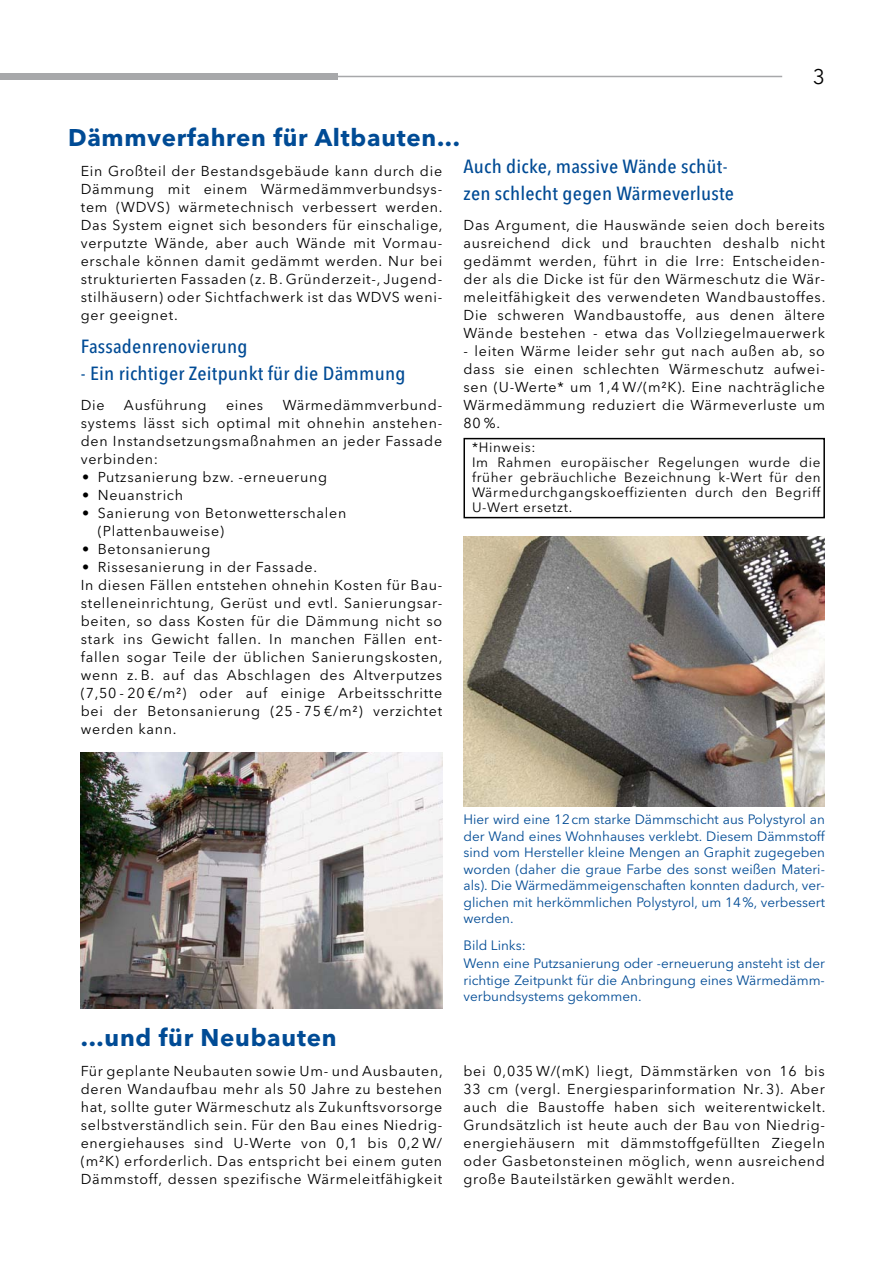
<style>
.page{position:relative;width:893px;height:1263px;background:#fff}
.page>*{position:absolute;margin:0;border:0;box-sizing:border-box;transform-origin:0 0}
.t1{font:700 24px "Avenir Next LT Pro";letter-spacing:.03em;color:#004b95}
.t2{font:21px "Avenir Next LT Pro";color:#000}
.t3{font:500 condensed 18.9px/27px "Avenir Next LT Pro";letter-spacing:.01em;color:#004b95;scale:1.11 1}
.t4{font:14.25px/18px "Avenir Next LT Pro";letter-spacing:.05em;color:#000;text-align:justify}
.t5{font:13.5px/16.5px "Avenir Next LT Pro";color:#004b95}
.t6{font:13.5px/15px "Avenir Next LT Pro";letter-spacing:.05em;color:#000}
</style>
<div class="page">
<div style="left:0;top:73px;width:337px;height:7px;background:#a7a8aa"></div>
<hr style="left:337px;top:76px;width:445px;height:1px;background:#a7a8aa">
<img style="left:463px;top:536px;width:362px;height:270px">
<img style="left:81px;top:752px;width:361px;height:256px">
<div style="left:463px;top:438px;width:362px;height:80px;border:2px solid #000"></div>
<h1 class="t1" style="left:68px;top:123px;width:393px">Dämmverfahren für Altbauten...</h1>
<h2 class="t2" style="left:813px;top:64px;width:14px">3</h2>
<p class="t4" style="left:81px;top:162px;width:363px">Ein Großteil der Bestandsgebäude kann durch die Dämmung mit einem Wärmedämmverbundsys&shy;tem (WDVS) wärmetechnisch verbessert werden.<br>Das System eignet sich besonders für einschalige, verputzte Wände, aber auch Wände mit Vormau&shy;erschale können damit gedämmt werden. Nur bei strukturierten Fassaden (z. B. Gründerzeit-, Jugend&shy;stilhäusern) oder Sichtfachwerk ist das WDVS weni&shy;ger geeignet.</p>
<h3 class="t3" style="left:81px;top:333px;width:152px">Fassadenrenovierung</h3>
<h3 class="t3" style="left:81px;top:360px;width:294px">- Ein richtiger Zeitpunkt für die Dämmung</h3>
<p class="t4" style="left:81px;top:396px;width:25px">Die</p>
<p class="t4" style="left:124px;top:396px;width:84px">Ausführung</p>
<p class="t4" style="left:226px;top:396px;width:39px">eines</p>
<p class="t4" style="left:81px;top:396px;width:363px;text-indent:202px">Wärmedämmverbund&shy;systems lässt sich optimal mit ohnehin anstehen&shy;den Instandsetzungsmaßnahmen an jeder Fassade verbinden:</p>
<p class="t4" style="left:82px;top:468px;width:246px">• Putzsanierung bzw. -erneuerung</p>
<p class="t4" style="left:82px;top:486px;width:103px">• Neuanstrich</p>
<p class="t4" style="left:98px;top:504px;width:250px;text-indent:-16px">• Sanierung von Betonwetterschalen (Plattenbauweise)</p>
<p class="t4" style="left:82px;top:540px;width:130px">• Betonsanierung</p>
<p class="t4" style="left:81px;top:558px;width:363px;text-align:left">• Rissesanierung in der Fassade.<br>In diesen Fällen entstehen ohnehin Kosten für Bau&shy;stelleneinrichtung, Gerüst und evtl. Sanierungsar&shy;beiten, so dass Kosten für die Dämmung nicht so stark ins Gewicht fallen. In manchen Fällen ent&shy;fallen sogar Teile der üblichen Sanierungskosten, wenn z. B. auf das Abschlagen des Altverputzes (7,50 - 20 €/m²) oder auf einige Arbeitsschritte bei der Betonsanierung (25 - 75 €/m²) verzichtet werden kann.</p>
<h3 class="t3" style="left:463px;top:153px;width:245px">Auch dicke, massive Wände schüt&shy;zen schlecht gegen Wärmeverluste</h3>
<p class="t4" style="left:463px;top:216px;width:363px">Das Argument, die Hauswände seien doch bereits ausreichend dick und brauchten deshalb nicht gedämmt werden, führt in die Irre: Entscheiden&shy;der als die Dicke ist für den Wärmeschutz die Wär&shy;meleitfähigkeit des verwendeten Wandbaustoffes.<br>Die schweren Wandbaustoffe, aus denen ältere Wände bestehen - etwa das Vollziegelmauerwerk</p>
<p class="t4" style="left:463px;top:342px;width:363px">- leiten Wärme leider sehr gut nach außen ab, so dass sie einen schlechten Wärmeschutz aufwei&shy;sen (U-Werte* um 1,4 W/(m²K). Eine nachträgliche Wärmedämmung reduziert die Wärmeverluste um 80 %.</p>
<p class="t6" style="left:472px;top:440px;width:350px">*Hinweis:<br>Im Rahmen europäischer Regelungen wurde die früher gebräuchliche Bezeichnung k-Wert für den Wärmedurchgangskoeffizienten durch den Begriff U-Wert ersetzt.</p>
<p class="t5" style="left:463px;top:811px;width:363px;text-align:justify">Hier wird eine 12cm starke Dämmschicht aus Polystyrol an der Wand eines Wohnhauses verklebt. Diesem Dämmstoff sind vom Hersteller kleine Mengen an Graphit zugegeben worden (daher die graue Farbe des sonst weißen Materi&shy;als). Die Wärmedämmeigenschaften konnten dadurch, ver&shy;glichen mit herkömmlichen Polystyrol, um 14%, verbessert werden.</p>
<p class="t5" style="left:463px;top:937px;width:363px;line-height:18px">Bild Links:<br>Wenn eine Putzsanierung oder -erneuerung ansteht ist der</p>
<p class="t5" style="left:463px;top:972px;width:363px">richtige Zeitpunkt für die Anbringung eines Wärmedämm&shy;verbundsystems gekommen.</p>
<h1 class="t1" style="left:81px;top:1023px;width:257px">...und für Neubauten</h1>
<p class="t4" style="left:81px;top:1062px;width:363px;text-align:left">Für geplante Neubauten sowie Um- und Ausbauten, deren Wandaufbau mehr als 50 Jahre zu bestehen hat, sollte guter Wärmeschutz als Zukunftsvorsorge selbstverständlich sein. Für den Bau eines Niedrig&shy;energiehauses sind U-Werte von 0,1 bis 0,2 W/ (m²K) erforderlich. Das entspricht bei einem guten Dämmstoff, dessen spezifische Wärmeleitfähigkeit</p>
<p class="t4" style="left:463px;top:1062px;width:363px;text-align:left">bei 0,035 W/(mK) liegt, Dämmstärken von 16 bis 33 cm (vergl. Energiesparinformation Nr. 3). Aber auch die Baustoffe haben sich weiterentwickelt.<br>Grundsätzlich ist heute auch der Bau von Niedrig&shy;energiehäusern mit dämmstoffgefüllten Ziegeln oder Gasbetonsteinen möglich, wenn ausreichend große Bauteilstärken gewählt werden.</p>
</div>
